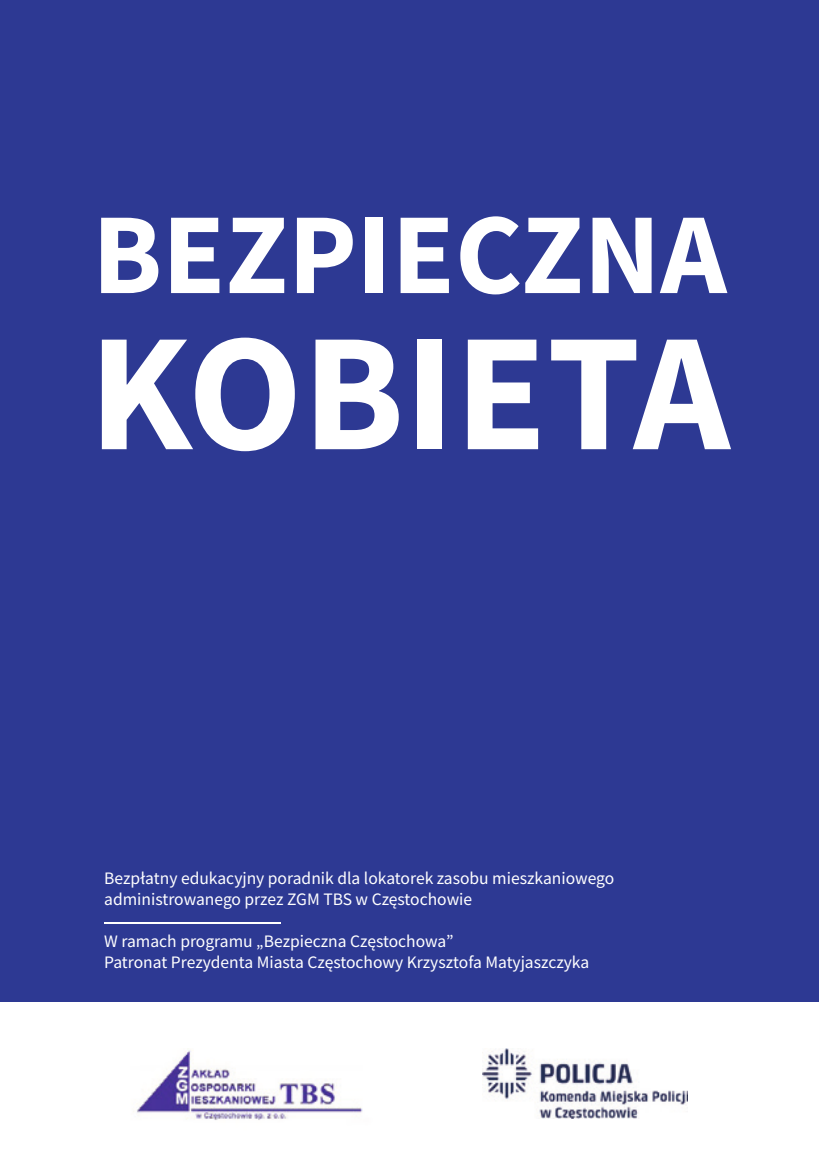
<style>
.page{position:relative;width:819px;height:1166px;background:#fff}
.page>*{position:absolute;margin:0;border:0;box-sizing:border-box;transform-origin:0 0}
.t1{font:700 168px "Source Sans Pro";color:#fff}
.t2{font:700 115.5px "Source Sans Pro";color:#fff}
.t3{font:17.5px/21px "Source Sans Pro";color:#fff}
</style>
<div class="page">
<div style="left:0;top:0;width:819px;height:1002px;background:#2d3993"></div>
<hr style="left:104px;top:922px;width:177px;height:1px;background:#fff">
<img style="left:133px;top:1050px;width:230px;height:70px">
<img style="left:482px;top:1049px;width:205px;height:69px">
<p class="t2" style="left:92px;top:176px;width:636px">BEZPIECZNA</p>
<p class="t1" style="left:89px;top:280px;width:642px">KOBIETA</p>
<p class="t3" style="left:104px;top:868px;width:511px">Bezpłatny edukacyjny poradnik dla lokatorek zasobu mieszkaniowego administrowanego przez ZGM TBS w Częstochowie</p>
<p class="t3" style="left:104px;top:931px;width:486px">W ramach programu „Bezpieczna Częstochowa”<br>Patronat Prezydenta Miasta Częstochowy Krzysztofa Matyjaszczyka</p>
</div>
